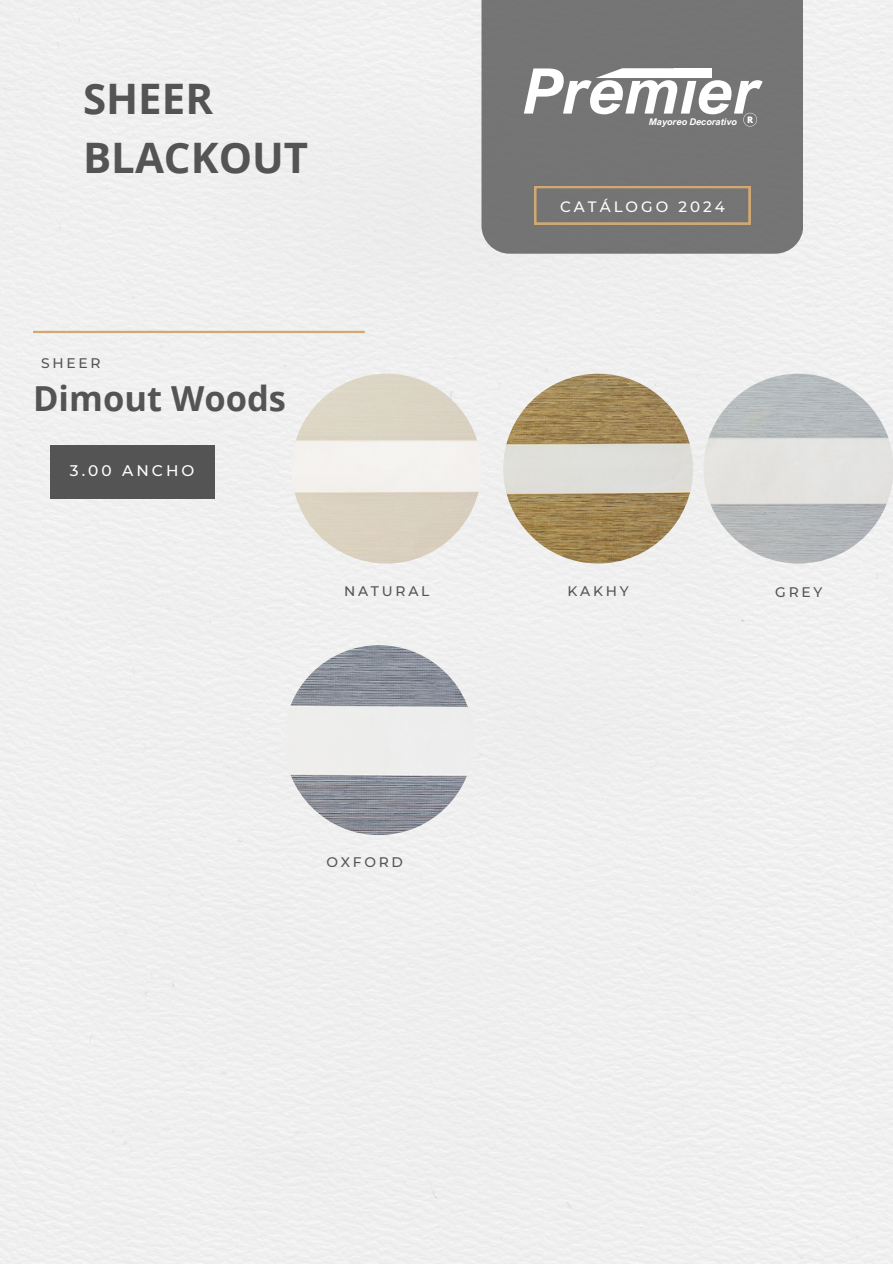
<style>
.page{position:relative;width:893px;height:1264px;background:#fff}
.page>*{position:absolute;margin:0;border:0;box-sizing:border-box;transform-origin:0 0}
.t1{font:italic 700 63px "Arial Nova";color:#fff}
.t2{font:700 42px "Open Sans";color:#545454}
.t3{font:700 34.5px "Open Sans";color:#545454}
.t4{font:500 15.3px "Montserrat";letter-spacing:.2em;color:#fff}
.t5{font:500 15px "Montserrat";letter-spacing:.2em;color:#fff}
.t6{font:500 13.8px "Montserrat";letter-spacing:.2em;color:#545454}
.t7{font:italic 700 9.15px "Arial Nova";color:#fff}
.t8{font:800 9px "Open Sans";color:#fff}
</style>
<div class="page">
<div style="left:0;top:0;width:892px;height:1263px;background:#efefef"></div>
<div style="left:481px;top:0;width:322px;height:254px;background:#747474"></div>
<hr style="left:33px;top:331px;width:332px;height:2px;background:#cfa874">
<svg style="left:534px;top:186px;width:216px;height:38px;background:#7f7a74"></svg>
<div style="left:50px;top:445px;width:164px;height:54px;background:#545454"></div>
<svg style="left:595px;top:68px;width:79px;height:10px"></svg>
<div style="left:674px;top:68px;width:38px;height:10px;background:#fff"></div>
<svg style="left:743px;top:113px;width:13px;height:13px"></svg>
<img style="left:291px;top:374px;width:190px;height:189px;border-radius:50%">
<img style="left:503px;top:374px;width:190px;height:189px;border-radius:50%">
<img style="left:703px;top:374px;width:189px;height:189px;border-radius:50%">
<img style="left:284px;top:645px;width:190px;height:190px;border-radius:50%">
<p class="t2" style="left:83px;top:69px;width:132px">SHEER</p>
<p class="t2" style="left:83px;top:128px;width:227px">BLACKOUT</p>
<p class="t1" style="left:524px;top:52px;width:238px">Premier</p>
<p class="t7" style="left:649px;top:116px;width:89px">Mayoreo Decorativo</p>
<p class="t8" style="left:747px;top:113px;width:8px">R</p>
<p class="t5" style="left:560px;top:197px;width:166px">CATÁLOGO 2024</p>
<p class="t6" style="left:41px;top:354px;width:61px">SHEER</p>
<p class="t3" style="left:33px;top:374px;width:254px">Dimout Woods</p>
<p class="t4" style="left:70px;top:461px;width:126px">3.00 ANCHO</p>
<p class="t6" style="left:344px;top:582px;width:87px">NATURAL</p>
<p class="t6" style="left:567px;top:582px;width:63px">KAKHY</p>
<p class="t6" style="left:775px;top:584px;width:49px">GREY</p>
<p class="t6" style="left:326px;top:854px;width:78px">OXFORD</p>
</div>
